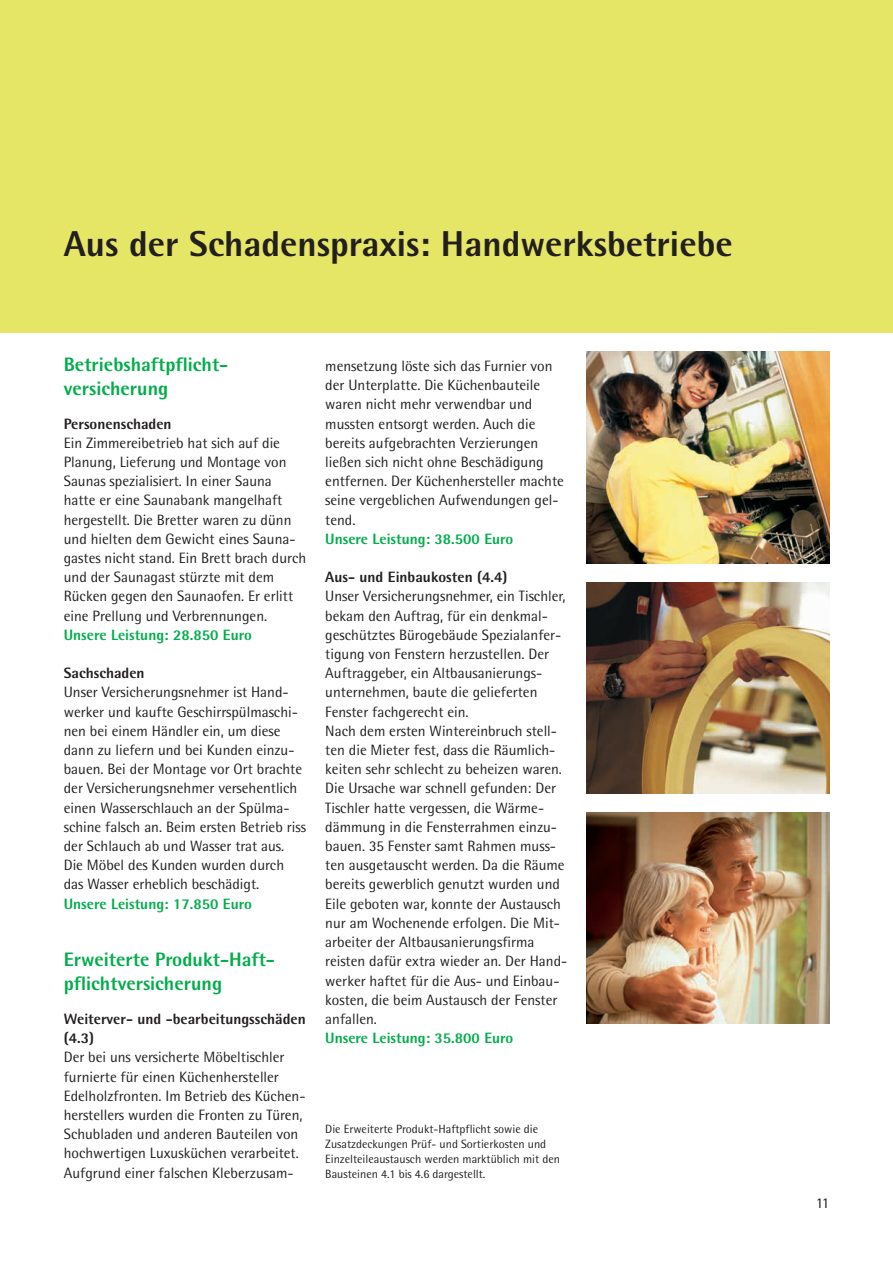
<style>
.page{position:relative;width:893px;height:1263px;background:#fff}
.page>*{position:absolute;margin:0;border:0;box-sizing:border-box;transform-origin:0 0}
.t1{font:800 36px "Lvm Rotis";color:#231f20}
.t2{font:800 19.5px/24px "Lvm Rotis";color:#03ad4c}
.t3{font:15px/19.2px "Lvm Rotis";color:#231f20}
.t4{font:800 15px "Lvm Rotis";color:#03ad4c}
.t5{font:800 15px/19.2px "Lvm Rotis";color:#231f20}
.t6{font:12px/15px "Lvm Rotis";color:#231f20}
</style>
<div class="page">
<div style="left:0;top:0;width:893px;height:333px;background:#e5e665"></div>
<img style="left:587px;top:582px;width:242px;height:211px">
<img style="left:587px;top:352px;width:242px;height:211px">
<img style="left:587px;top:813px;width:242px;height:211px">
<h1 class="t1" style="left:64px;top:221px;width:670px">Aus der Schadenspraxis: Handwerksbetriebe</h1>
<h2 class="t2" style="left:64px;top:352px;width:164px">Betriebshaftpflicht&shy;versicherung</h2>
<p class="t5" style="left:64px;top:414px;width:109px">Personenschaden</p>
<p class="t3" style="left:64px;top:433px;width:244px">Ein Zimmereibetrieb hat sich auf die Planung, Lieferung und Montage von Saunas spezialisiert. In einer Sauna hatte er eine Saunabank mangelhaft hergestellt. Die Bretter waren zu dünn und hielten dem Gewicht eines Sauna&shy;gastes nicht stand. Ein Brett brach durch und der Saunagast stürzte mit dem Rücken gegen den Saunaofen. Er erlitt eine Prellung und Verbrennungen.</p>
<p class="t4" style="left:64px;top:625px;width:190px">Unsere Leistung: 28.850 Euro</p>
<p class="t5" style="left:64px;top:663px;width:82px">Sachschaden</p>
<p class="t3" style="left:64px;top:683px;width:244px">Unser Versicherungsnehmer ist Hand&shy;werker und kaufte Geschirrspülmaschi&shy;nen bei einem Händler ein, um diese dann zu liefern und bei Kunden einzu&shy;bauen. Bei der Montage vor Ort brachte der Versicherungsnehmer versehentlich einen Wasserschlauch an der Spülma&shy;schine falsch an. Beim ersten Betrieb riss der Schlauch ab und Wasser trat aus.<br>Die Möbel des Kunden wurden durch das Wasser erheblich beschädigt.</p>
<p class="t4" style="left:64px;top:894px;width:190px">Unsere Leistung: 17.850 Euro</p>
<h2 class="t2" style="left:64px;top:947px;width:213px">Erweiterte Produkt-Haft&shy;pflichtversicherung</h2>
<p class="t5" style="left:64px;top:1009px;width:243px">Weiterver- und -bearbeitungsschäden (4.3)</p>
<p class="t3" style="left:64px;top:1047px;width:243px">Der bei uns versicherte Möbeltischler furnierte für einen Küchenhersteller Edelholzfronten. Im Betrieb des Küchen&shy;herstellers wurden die Fronten zu Türen, Schubladen und anderen Bauteilen von hochwertigen Luxusküchen verarbeitet.<br>Aufgrund einer falschen Kleberzusam-</p>
<p class="t3" style="left:325px;top:356px;width:240px">mensetzung löste sich das Furnier von der Unterplatte. Die Küchenbauteile waren nicht mehr verwendbar und mussten entsorgt werden. Auch die bereits aufgebrachten Verzierungen ließen sich nicht ohne Beschädigung entfernen. Der Küchenhersteller machte seine vergeblichen Aufwendungen gel&shy;tend.</p>
<p class="t4" style="left:325px;top:529px;width:190px">Unsere Leistung: 38.500 Euro</p>
<p class="t5" style="left:325px;top:567px;width:184px">Aus- und Einbaukosten (4.4)</p>
<p class="t3" style="left:325px;top:587px;width:243px">Unser Versicherungsnehmer, ein Tischler, bekam den Auftrag, für ein denkmal&shy;geschütztes Bürogebäude Spezialanfer&shy;tigung von Fenstern herzustellen. Der Auftraggeber, ein Altbausanierungs&shy;unternehmen, baute die gelieferten Fenster fachgerecht ein.<br>Nach dem ersten Wintereinbruch stell&shy;ten die Mieter fest, dass die Räumlich&shy;keiten sehr schlecht zu beheizen waren.<br>Die Ursache war schnell gefunden: Der Tischler hatte vergessen, die Wärme&shy;dämmung in die Fensterrahmen einzu&shy;bauen. 35 Fenster samt Rahmen muss&shy;ten ausgetauscht werden. Da die Räume bereits gewerblich genutzt wurden und Eile geboten war, konnte der Austausch nur am Wochenende erfolgen. Die Mit&shy;arbeiter der Altbausanierungsfirma reisten dafür extra wieder an. Der Hand&shy;werker haftet für die Aus- und Einbau&shy;kosten, die beim Austausch der Fenster anfallen.</p>
<p class="t4" style="left:325px;top:1028px;width:190px">Unsere Leistung: 35.800 Euro</p>
<p class="t6" style="left:325px;top:1121px;width:236px">Die Erweiterte Produkt-Haftpflicht sowie die Zusatzdeckungen Prüf- und Sortierkosten und Einzelteileaustausch werden marktüblich mit den Bausteinen 4.1 bis 4.6 dargestellt.</p>
<p class="t3" style="left:816px;top:1193px;width:15px">11</p>
</div>
